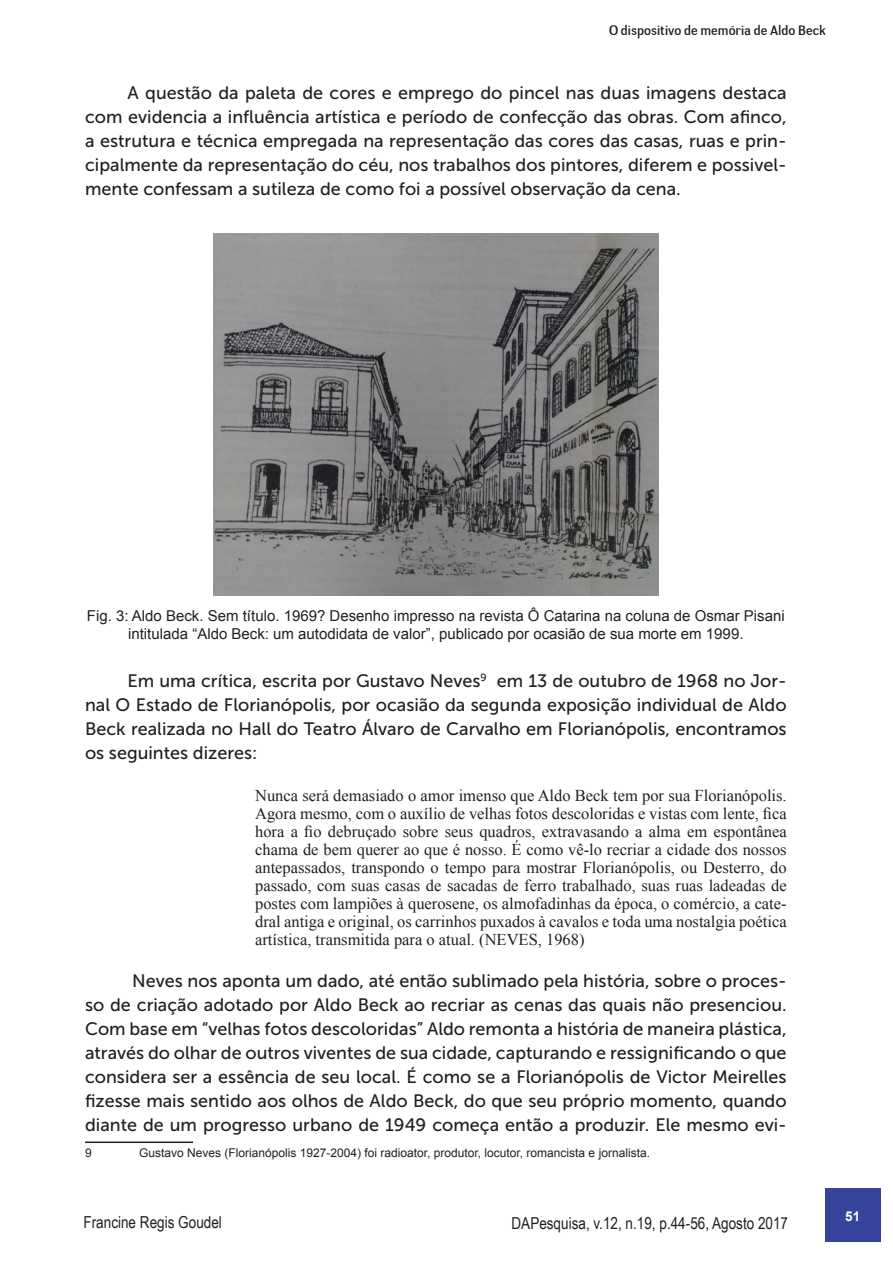
<style>
.page{position:relative;width:893px;height:1263px;background:#fff}
.page>*{position:absolute;margin:0;border:0;box-sizing:border-box;transform-origin:0 0}
.Corpo{font:18px/24px "Museo Sans 500";color:#231f20;text-align:justify}
.citação{font:16.5px/18px "Times New Roman";color:#231f20;text-align:justify}
.t1{font:16.5px "Arial Narrow";color:#231f20}
.footnote_text{font:15px/18px "Arial";color:#231f20;text-align:center}
.t2{font:13.5px "Negotiate Free";color:#231f20}
.t3{font:700 13.5px "Arial";color:#fff}
.t4{font:12px "Arial";color:#231f20}
</style>
<div class="page">
<div style="left:826px;top:1188px;width:55px;height:54px;background:#38449c"></div>
<hr style="left:85px;top:1141px;width:108px;height:2px;background:#231f20">
<img style="left:214px;top:234px;width:444px;height:361px">
<p class="t2" style="left:609px;top:22px;width:218px">O dispositivo de memória de Aldo Beck</p>
<p class="Corpo" style="left:85px;top:80px;width:703px;text-indent:43px">A questão da paleta de cores e emprego do pincel nas duas imagens destaca com evidencia a influência artística e período de confecção das obras. Com afinco, a estrutura e técnica empregada na representação das cores das casas, ruas e prin&shy;cipalmente da representação do céu, nos trabalhos dos pintores, diferem e possivel&shy;mente confessam a sutileza de como foi a possível observação da cena.</p>
<p class="footnote_text" style="left:87px;top:606px;width:699px">Fig. 3: Aldo Beck. Sem título. 1969? Desenho impresso na revista Ô Catarina na coluna de Osmar Pisani intitulada “Aldo Beck: um autodidata de valor”, publicado por ocasião de sua morte em 1999.</p>
<p class="Corpo" style="left:85px;top:668px;width:703px;text-indent:43px">Em uma crítica, escrita por Gustavo Neves<sup>9</sup> em 13 de outubro de 1968 no Jor&shy;nal O Estado de Florianópolis, por ocasião da segunda exposição individual de Aldo Beck realizada no Hall do Teatro Álvaro de Carvalho em Florianópolis, encontramos os seguintes dizeres:</p>
<p class="citação" style="left:255px;top:786px;width:533px">Nunca será demasiado o amor imenso que Aldo Beck tem por sua Florianópolis.<br>Agora mesmo, com o auxílio de velhas fotos descoloridas e vistas com lente, fica hora a fio debruçado sobre seus quadros, extravasando a alma em espontânea chama de bem querer ao que é nosso. É como vê-lo recriar a cidade dos nossos antepassados, transpondo o tempo para mostrar Florianópolis, ou Desterro, do passado, com suas casas de sacadas de ferro trabalhado, suas ruas ladeadas de postes com lampiões à querosene, os almofadinhas da época, o comércio, a cate&shy;dral antiga e original, os carrinhos puxados à cavalos e toda uma nostalgia poética artística, transmitida para o atual. (NEVES, 1968)</p>
<p class="Corpo" style="left:85px;top:968px;width:703px;text-indent:47px">Neves nos aponta um dado, até então sublimado pela história, sobre o proces&shy;so de criação adotado por Aldo Beck ao recriar as cenas das quais não presenciou.<br>Com base em “velhas fotos descoloridas” Aldo remonta a história de maneira plástica, através do olhar de outros viventes de sua cidade, capturando e ressignificando o que considera ser a essência de seu local. É como se a Florianópolis de Victor Meirelles fizesse mais sentido aos olhos de Aldo Beck, do que seu próprio momento, quando diante de um progresso urbano de 1949 começa então a produzir. Ele mesmo evi-</p>
<p class="t4" style="left:85px;top:1144px;width:8px">9</p>
<p class="t4" style="left:139px;top:1144px;width:512px">Gustavo Neves (Florianópolis 1927-2004) foi radioator, produtor, locutor, romancista e jornalista.</p>
<p class="t1" style="left:84px;top:1210px;width:140px">Francine Regis Goudel</p>
<p class="t1" style="left:511px;top:1211px;width:278px">DAPesquisa, v.12, n.19, p.44-56, Agosto 2017</p>
<p class="t3" style="left:845px;top:1207px;width:17px">51</p>
<p class="t3" style="left:849px;top:1207px;width:17px">51</p>
</div>
